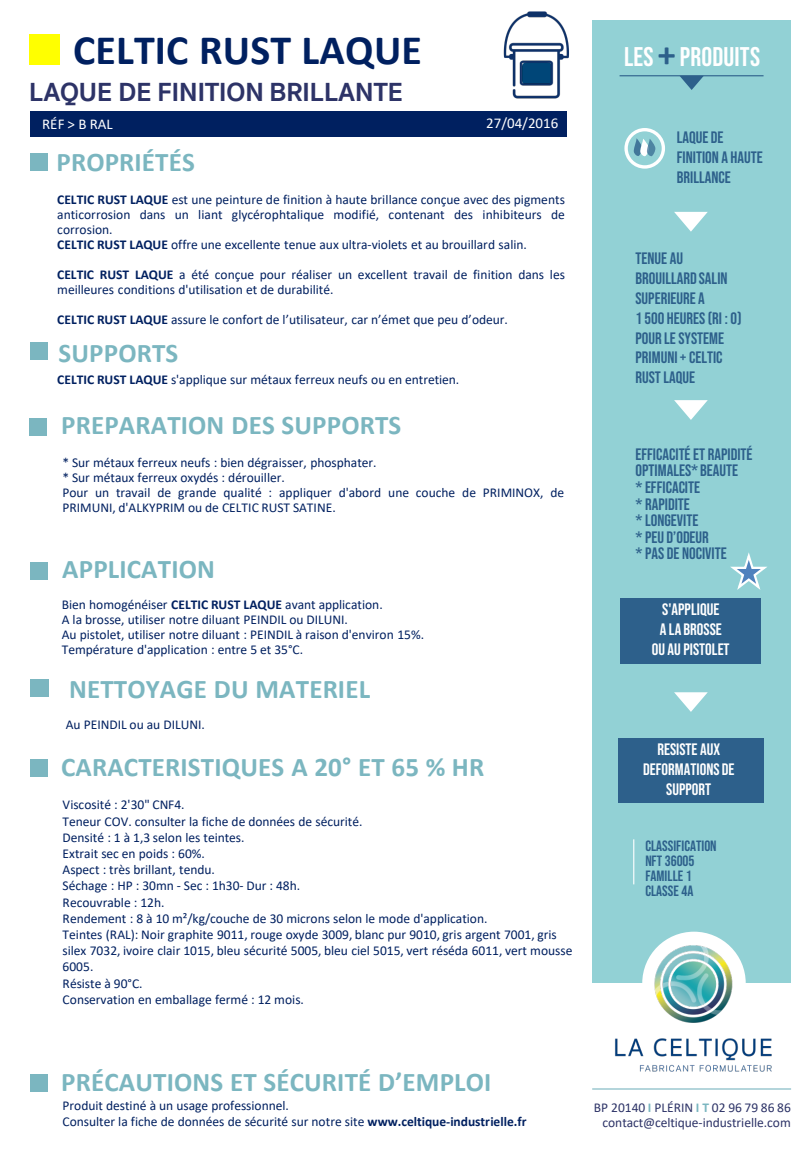
<style>
.page{position:relative;width:810px;height:1170px;background:#fff}
.page>*{position:absolute;margin:0;border:0;box-sizing:border-box;transform-origin:0 0}
.t1{font:700 42px "Calibri";letter-spacing:.005em;color:#002060}
.t2{font:700 27px "Calibri";letter-spacing:.005em;color:#7bb6c0}
.t3{font:700 27px "Sukhumvit Set";letter-spacing:.005em;color:#2d3367}
.t4{font:27px "Bebas Neue";letter-spacing:.005em;color:#fff}
.t5{font:16.5px/19.8px "Bebas Neue";color:#2d608b}
.t6{font:16.5px/19.8px "Bebas Neue";color:#fff;text-align:center}
.t7{font:15px "Bebas Neue";color:#2d608b}
.t8{font:15px "Calibri";color:#fff}
.t9{font:13.5px/15px "Calibri";color:#002060}
.t10{font:13.5px/15px "Calibri";color:#2d3367;text-align:right}
.s1{font-weight:700}
.s2{font-family:"Calibri";font-weight:700;font-size:36px;color:#2d608b}
.s3{font-weight:700;color:#7bb6c0}
</style>
<div class="page">
<img style="left:503px;top:11px;width:66px;height:88px">
<div style="left:592px;top:20px;width:199px;height:963px;background:#92d1d5"></div>
<div style="left:31px;top:112px;width:536px;height:25px;background:#002060"></div>
<div style="left:30px;top:34px;width:30px;height:31px;background:#ff0"></div>
<div style="left:30px;top:154px;width:18px;height:17px;background:#7bb6c0"></div>
<div style="left:30px;top:419px;width:17px;height:17px;background:#7bb6c0"></div>
<div style="left:30px;top:562px;width:18px;height:17px;background:#7bb6c0"></div>
<div style="left:30px;top:759px;width:18px;height:18px;background:#7bb6c0"></div>
<div style="left:30px;top:1074px;width:18px;height:18px;background:#7bb6c0"></div>
<hr style="left:620px;top:75px;width:144px;height:1px;background:#2d608b">
<svg style="left:680px;top:76px;width:24px;height:14px"></svg>
<svg style="left:633px;top:138px;width:23px;height:19px"></svg>
<div style="left:624px;top:128px;width:41px;height:41px;border:3px solid #fff;border-radius:50%"></div>
<svg style="left:674px;top:212px;width:34px;height:20px"></svg>
<svg style="left:674px;top:400px;width:34px;height:20px"></svg>
<div style="left:620px;top:598px;width:141px;height:66px;background:#2d608b"></div>
<svg style="left:730px;top:552px;width:37px;height:38px"></svg>
<svg style="left:674px;top:692px;width:34px;height:20px"></svg>
<div style="left:618px;top:739px;width:146px;height:64px;background:#2d608b"></div>
<hr style="left:633px;top:839px;width:1px;height:45px;background:#fff">
<hr style="left:592px;top:1088px;width:199px;height:2px;background:#7bb6c0">
<img style="left:599px;top:931px;width:190px;height:158px">
<h1 class="t1" style="left:73px;top:20px;width:351px">CELTIC RUST LAQUE</h1>
<p class="t3" style="left:29px;top:72px;width:375px">LAQUE DE FINITION BRILLANTE</p>
<p class="t8" style="left:42px;top:114px;width:72px">RÉF &gt; B RAL</p>
<p class="t8" style="left:486px;top:113px;width:73px">27/04/2016</p>
<p class="t2" style="left:56px;top:143px;width:140px">PROPRIÉTÉS</p>
<p class="t9" style="left:57px;top:192px;width:509px;text-align:justify"><span class="s1">CELTIC RUST LAQUE</span> est une peinture de finition à haute brillance conçue avec des pigments anticorrosion dans un liant glycérophtalique modifié, contenant des inhibiteurs de corrosion.</p>
<p class="t9" style="left:57px;top:237px;width:471px"><span class="s1">CELTIC RUST LAQUE</span> offre une excellente tenue aux ultra-violets et au brouillard salin.</p>
<p class="t9" style="left:57px;top:267px;width:509px"><span class="s1">CELTIC RUST LAQUE</span> a été conçue pour réaliser un excellent travail de finition dans les meilleures conditions d'utilisation et de durabilité.</p>
<p class="t9" style="left:57px;top:312px;width:452px"><span class="s1">CELTIC RUST LAQUE</span> assure le confort de l’utilisateur, car n’émet que peu d’odeur.</p>
<p class="t2" style="left:58px;top:334px;width:121px">SUPPORTS</p>
<p class="t9" style="left:57px;top:372px;width:404px"><span class="s1">CELTIC RUST LAQUE</span> s'applique sur métaux ferreux neufs ou en entretien.</p>
<p class="t2" style="left:61px;top:406px;width:342px">PREPARATION DES SUPPORTS</p>
<p class="t9" style="left:62px;top:455px;width:316px">* Sur métaux ferreux neufs : bien dégraisser, phosphater.</p>
<p class="t9" style="left:62px;top:470px;width:224px">* Sur métaux ferreux oxydés : dérouiller.</p>
<p class="t9" style="left:62px;top:485px;width:503px">Pour un travail de grande qualité : appliquer d'abord une couche de PRIMINOX, de<br>PRIMUNI, d'ALKYPRIM ou de CELTIC RUST SATINE.</p>
<p class="t2" style="left:62px;top:550px;width:154px">APPLICATION</p>
<p class="t9" style="left:62px;top:597px;width:322px">Bien homogénéiser <span class="s1">CELTIC RUST LAQUE</span> avant application.</p>
<p class="t9" style="left:62px;top:612px;width:288px">A la brosse, utiliser notre diluant PEINDIL ou DILUNI.</p>
<p class="t9" style="left:62px;top:627px;width:364px">Au pistolet, utiliser notre diluant : PEINDIL à raison d'environ 15%.</p>
<p class="t9" style="left:62px;top:642px;width:243px">Température d'application : entre 5 et 35°C.</p>
<p class="t2" style="left:69px;top:670px;width:303px">NETTOYAGE DU MATERIEL</p>
<p class="t9" style="left:66px;top:716px;width:141px">Au PEINDIL ou au DILUNI.</p>
<p class="t2" style="left:61px;top:748px;width:425px">CARACTERISTIQUES A 20° ET 65 % HR</p>
<p class="t9" style="left:63px;top:797px;width:124px">Viscosité : 2'30" CNF4.</p>
<p class="t9" style="left:63px;top:813px;width:301px">Teneur COV. consulter la fiche de données de sécurité.</p>
<p class="t9" style="left:63px;top:829px;width:183px">Densité : 1 à 1,3 selon les teintes.</p>
<p class="t9" style="left:63px;top:846px;width:144px">Extrait sec en poids : 60%.</p>
<p class="t9" style="left:63px;top:862px;width:154px">Aspect : très brillant, tendu.</p>
<p class="t9" style="left:63px;top:878px;width:239px">Séchage : HP : 30mn - Sec : 1h30- Dur : 48h.</p>
<p class="t9" style="left:63px;top:894px;width:103px">Recouvrable : 12h.</p>
<p class="t9" style="left:63px;top:910px;width:426px">Rendement : 8 à 10 m²/kg/couche de 30 microns selon le mode d'application.</p>
<p class="t9" style="left:63px;top:926px;width:511px;line-height:16.2px">Teintes (RAL): Noir graphite 9011, rouge oxyde 3009, blanc pur 9010, gris argent 7001, gris silex 7032, ivoire clair 1015, bleu sécurité 5005, bleu ciel 5015, vert réséda 6011, vert mousse<br>6005.</p>
<p class="t9" style="left:63px;top:975px;width:82px">Résiste à 90°C.</p>
<p class="t9" style="left:63px;top:991px;width:243px">Conservation en emballage fermé : 12 mois.</p>
<p class="t4" style="left:624px;top:41px;width:138px">LES <span class="s2">+</span> PRODUITS</p>
<p class="t5" style="left:677px;top:127px;width:88px">LAQUE DE<br>FINITION A HAUTE<br>BRILLANCE</p>
<p class="t5" style="left:635px;top:249px;width:94px">TENUE AU<br>BROUILLARD SALIN<br>SUPERIEURE A</p>
<p class="t5" style="left:635px;top:308px;width:108px">1 500 HEURES (RI : 0)<br>POUR LE SYSTEME<br>PRIMUNI + CELTIC<br>RUST LAQUE</p>
<p class="t5" style="left:635px;top:444px;width:119px">EFFICACITÉ ET RAPIDITÉ</p>
<p class="t5" style="left:635px;top:461px;width:104px">OPTIMALES* BEAUTE</p>
<p class="t5" style="left:635px;top:477px;width:66px">* EFFICACITE</p>
<p class="t5" style="left:635px;top:494px;width:56px">* RAPIDITE</p>
<p class="t5" style="left:635px;top:510px;width:64px">* LONGEVITE</p>
<p class="t5" style="left:635px;top:527px;width:75px">* PEU D’ODEUR</p>
<p class="t5" style="left:635px;top:543px;width:93px">* PAS DE NOCIVITE</p>
<p class="t6" style="left:662px;top:600px;width:59px">S'APPLIQUE</p>
<p class="t6" style="left:660px;top:619px;width:64px">A LA BROSSE</p>
<p class="t6" style="left:652px;top:639px;width:79px">OU AU PISTOLET</p>
<p class="t6" style="left:643px;top:739px;width:93px">RESISTE AUX<br>DEFORMATIONS DE<br>SUPPORT</p>
<p class="t7" style="left:645px;top:838px;width:73px">CLASSIFICATION</p>
<p class="t7" style="left:645px;top:852px;width:51px">NFT 36005</p>
<p class="t7" style="left:645px;top:867px;width:48px">FAMILLE 1</p>
<p class="t7" style="left:645px;top:883px;width:50px">CLASSE 4A</p>
<p class="t2" style="left:61px;top:1063px;width:432px">PRÉCAUTIONS ET SÉCURITÉ D’EMPLOI</p>
<p class="t9" style="left:62px;top:1098px;width:228px">Produit destiné à un usage professionnel.</p>
<p class="t9" style="left:62px;top:1114px;width:466px">Consulter la fiche de données de sécurité sur notre site <span class="s1">www.celtique-industrielle.fr</span></p>
<p class="t10" style="left:594px;top:1100px;width:198px">BP 20140 <span class="s3">I</span> PLÉRIN <span class="s3">I T</span> 02 96 79 86 86 contact@celtique-industrielle.com</p>
</div>
